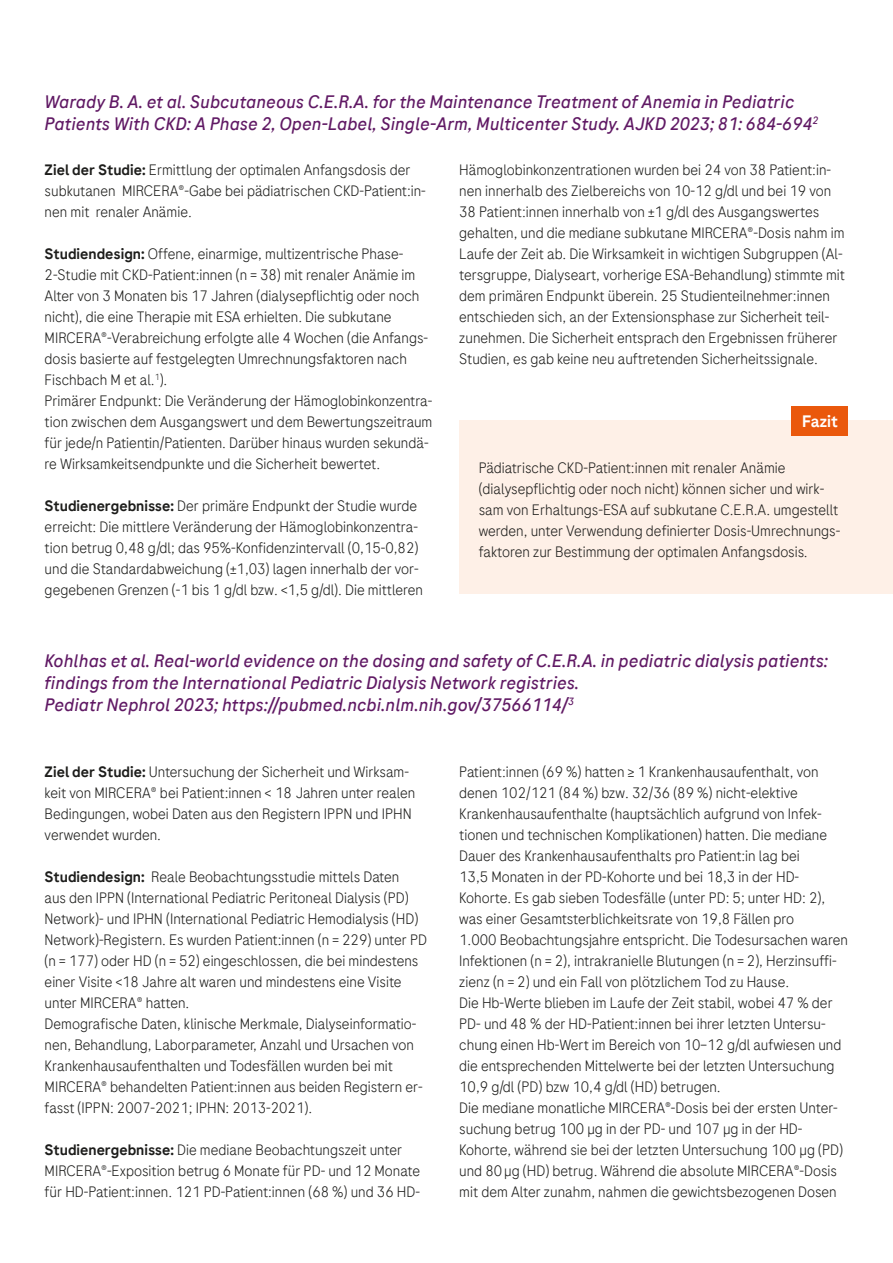
<style>
.page{position:relative;width:893px;height:1263px;background:#fff}
.page>*{position:absolute;margin:0;border:0;box-sizing:border-box;transform-origin:0 0}
.t1{font:italic 18px/21.6px "Roche Sans";color:#601964}
.t2{font:500 16.5px "Roche Sans";color:#fff}
.t3{font:300 15px/21px "Roche Sans";color:#1d1d1b}
.s1{font-weight:500}
</style>
<div class="page">
<div style="left:459px;top:421px;width:434px;height:173px;background:#fef0e7"></div>
<div style="left:792px;top:407px;width:56px;height:29px;background:#ea580c"></div>
<p class="t1" style="left:45px;top:91px;width:775px">Warady B. A. et al. Subcutaneous C.E.R.A. for the Maintenance Treatment of Anemia in Pediatric<br>Patients With CKD: A Phase 2, Open-Label, Single-Arm, Multicenter Study. AJKD 2023; 81: 684-694<sup>2</sup></p>
<p class="t3" style="left:45px;top:159px;width:383px"><span class="s1">Ziel der Studie:</span> Ermittlung der optimalen Anfangsdosis der subkutanen MIRCERA®-Gabe bei pädiatrischen CKD-Patient:in&shy;nen mit renaler Anämie.</p>
<p class="t3" style="left:45px;top:243px;width:389px"><span class="s1">Studiendesign:</span> Offene, einarmige, multizentrische Phase-2-Studie mit CKD-Patient:innen (n = 38) mit renaler Anämie im Alter von 3 Monaten bis 17 Jahren (dialysepflichtig oder noch nicht), die eine Therapie mit ESA erhielten. Die subkutane MIRCERA®-Verabreichung erfolgte alle 4 Wochen (die Anfangs&shy;dosis basierte auf festgelegten Umrechnungsfaktoren nach Fischbach M et al.<sup>1</sup>).<br>Primärer Endpunkt: Die Veränderung der Hämoglobinkonzentra&shy;tion zwischen dem Ausgangswert und dem Bewertungszeitraum für jede/n Patientin/Patienten. Darüber hinaus wurden sekundä&shy;re Wirksamkeitsendpunkte und die Sicherheit bewertet.</p>
<p class="t3" style="left:45px;top:495px;width:380px"><span class="s1">Studienergebnisse:</span> Der primäre Endpunkt der Studie wurde erreicht: Die mittlere Veränderung der Hämoglobinkonzentra&shy;tion betrug 0,48 g/dl; das 95%-Konfidenzintervall (0,15-0,82) und die Standardabweichung (±1,03) lagen innerhalb der vor&shy;gegebenen Grenzen (-1 bis 1 g/dl bzw. &lt;1,5 g/dl). Die mittleren</p>
<p class="t3" style="left:459px;top:159px;width:387px">Hämoglobinkonzentrationen wurden bei 24 von 38 Patient:in&shy;nen innerhalb des Zielbereichs von 10-12 g/dl und bei 19 von 38 Patient:innen innerhalb von ±1 g/dl des Ausgangswertes gehalten, und die mediane subkutane MIRCERA®-Dosis nahm im Laufe der Zeit ab. Die Wirksamkeit in wichtigen Subgruppen (Al&shy;tersgruppe, Dialyseart, vorherige ESA-Behandlung) stimmte mit dem primären Endpunkt überein. 25 Studienteilnehmer:innen entschieden sich, an der Extensionsphase zur Sicherheit teil&shy;zunehmen. Die Sicherheit entsprach den Ergebnissen früherer Studien, es gab keine neu auftretenden Sicherheitssignale.</p>
<p class="t2" style="left:802px;top:411px;width:37px">Fazit</p>
<p class="t3" style="left:479px;top:457px;width:363px">Pädiatrische CKD-Patient:innen mit renaler Anämie (dialysepflichtig oder noch nicht) können sicher und wirk&shy;sam von Erhaltungs-ESA auf subkutane C.E.R.A. umgestellt werden, unter Verwendung definierter Dosis-Umrechnungs&shy;faktoren zur Bestimmung der optimalen Anfangsdosis.</p>
<p class="t1" style="left:45px;top:650px;width:785px">Kohlhas et al. Real-world evidence on the dosing and safety of C.E.R.A. in pediatric dialysis patients: findings from the International Pediatric Dialysis Network registries.<br>Pediatr Nephrol 2023; https://pubmed.ncbi.nlm.nih.gov/37566114/<sup>3</sup></p>
<p class="t3" style="left:45px;top:761px;width:372px"><span class="s1">Ziel der Studie:</span> Untersuchung der Sicherheit und Wirksam&shy;keit von MIRCERA® bei Patient:innen &lt; 18 Jahren unter realen Bedingungen, wobei Daten aus den Registern IPPN und IPHN verwendet wurden.</p>
<p class="t3" style="left:45px;top:866px;width:384px"><span class="s1">Studiendesign:</span> Reale Beobachtungsstudie mittels Daten<br>aus den IPPN (International Pediatric Peritoneal Dialysis (PD)<br>Network)- und IPHN (International Pediatric Hemodialysis (HD)<br>Network)-Registern. Es wurden Patient:innen (n = 229) unter PD (n = 177) oder HD (n = 52) eingeschlossen, die bei mindestens einer Visite &lt;18 Jahre alt waren und mindestens eine Visite unter MIRCERA® hatten.<br>Demografische Daten, klinische Merkmale, Dialyseinformatio&shy;nen, Behandlung, Laborparameter, Anzahl und Ursachen von Krankenhausaufenthalten und Todesfällen wurden bei mit MIRCERA® behandelten Patient:innen aus beiden Registern er&shy;fasst (IPPN: 2007-2021; IPHN: 2013-2021).</p>
<p class="t3" style="left:45px;top:1139px;width:377px"><span class="s1">Studienergebnisse:</span> Die mediane Beobachtungszeit unter<br>MIRCERA®-Exposition betrug 6 Monate für PD- und 12 Monate für HD-Patient:innen. 121 PD-Patient:innen (68 %) und 36 HD-</p>
<p class="t3" style="left:459px;top:761px;width:390px">Patient:innen (69 %) hatten ≥ 1 Krankenhausaufenthalt, von denen 102/121 (84 %) bzw. 32/36 (89 %) nicht-elektive Krankenhausaufenthalte (hauptsächlich aufgrund von Infek&shy;tionen und technischen Komplikationen) hatten. Die mediane Dauer des Krankenhausaufenthalts pro Patient:in lag bei<br>13,5 Monaten in der PD-Kohorte und bei 18,3 in der HD-Kohorte. Es gab sieben Todesfälle (unter PD: 5; unter HD: 2), was einer Gesamtsterblichkeitsrate von 19,8 Fällen pro<br>1.000 Beobachtungsjahre entspricht. Die Todesursachen waren Infektionen (n = 2), intrakranielle Blutungen (n = 2), Herzinsuffi&shy;zienz (n = 2) und ein Fall von plötzlichem Tod zu Hause.<br>Die Hb-Werte blieben im Laufe der Zeit stabil, wobei 47 % der PD- und 48 % der HD-Patient:innen bei ihrer letzten Untersu&shy;chung einen Hb-Wert im Bereich von 10–12 g/dl aufwiesen und die entsprechenden Mittelwerte bei der letzten Untersuchung 10,9 g/dl (PD) bzw 10,4 g/dl (HD) betrugen.<br>Die mediane monatliche MIRCERA®-Dosis bei der ersten Unter&shy;suchung betrug 100 μg in der PD- und 107 μg in der HD-Kohorte, während sie bei der letzten Untersuchung 100 μg (PD) und 80 μg (HD) betrug. Während die absolute MIRCERA®-Dosis mit dem Alter zunahm, nahmen die gewichtsbezogenen Dosen</p>
</div>
